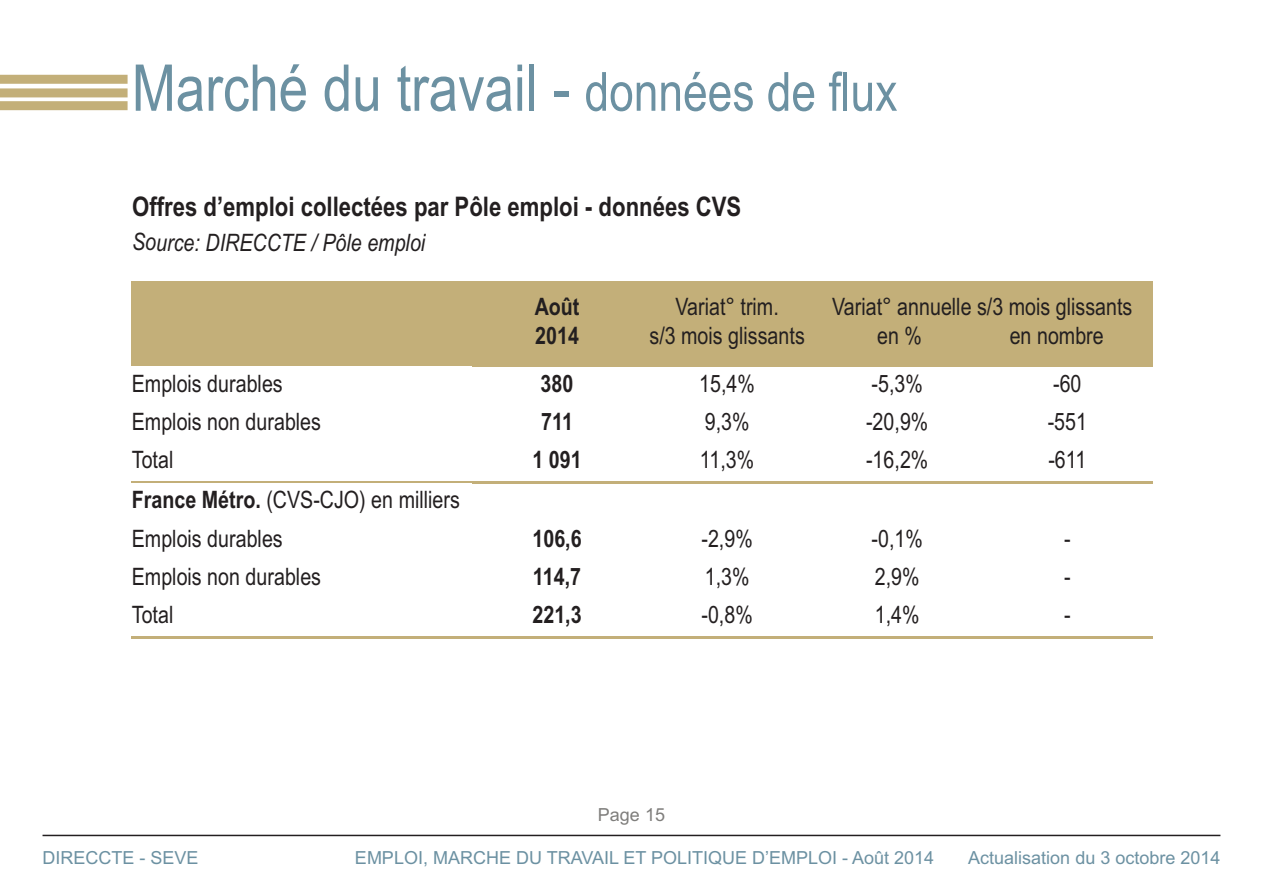
<style>
.page{position:relative;width:1263px;height:893px;background:#fff}
.page>*{position:absolute;margin:0;border:0;box-sizing:border-box;transform-origin:0 0}
.t1{font:64.5px "Arial Narrow";color:#6c91a2}
.t2{font:700 27px "Arial Narrow";color:#231f20}
.t3{font:24px/28.8px "Arial Narrow";color:#231f20}
.t4{font:700 24px/28.8px "Arial Narrow";color:#231f20}
.t5{font:italic 24px "Arial Narrow";color:#231f20}
.t6{font:18px "Arial";color:#6c91a2}
.t7{font:18px "Arial";color:#7f7e7c}
.s1{font-size:54px}
.s2{font-weight:700}
</style>
<div class="page">
<div style="left:0;top:75px;width:128px;height:9px;background:#c3af79"></div>
<div style="left:0;top:101px;width:128px;height:9px;background:#c3af79"></div>
<div style="left:0;top:88px;width:128px;height:9px;background:#c3af79"></div>
<div style="left:132px;top:281px;width:340px;height:85px;background:#c3af79"></div>
<div style="left:472px;top:281px;width:170px;height:85px;background:#c3af79"></div>
<div style="left:642px;top:281px;width:170px;height:85px;background:#c3af79"></div>
<div style="left:812px;top:281px;width:340px;height:85px;background:#c3af79"></div>
<hr style="left:132px;top:481px;width:340px;height:2px;background:#c3af79">
<hr style="left:472px;top:481px;width:170px;height:2px;background:#c3af79">
<hr style="left:642px;top:481px;width:170px;height:2px;background:#c3af79">
<hr style="left:812px;top:481px;width:170px;height:2px;background:#c3af79">
<hr style="left:982px;top:481px;width:170px;height:2px;background:#c3af79">
<hr style="left:132px;top:636px;width:340px;height:2px;background:#c3af79">
<hr style="left:472px;top:636px;width:170px;height:2px;background:#c3af79">
<hr style="left:642px;top:636px;width:170px;height:2px;background:#c3af79">
<hr style="left:812px;top:636px;width:170px;height:2px;background:#c3af79">
<hr style="left:982px;top:636px;width:170px;height:2px;background:#c3af79">
<hr style="left:43px;top:835px;width:1177px;height:1px;background:#231f20">
<h1 class="t1" style="left:132px;top:51px;width:767px">Marché du travail - <span class="s1">données de flux</span></h1>
<p class="t2" style="left:132px;top:191px;width:611px">Offres d’emploi collectées par Pôle emploi - données CVS</p>
<p class="t5" style="left:132px;top:228px;width:295px">Source: DIRECCTE / Pôle emploi</p>
<p class="t4" style="left:535px;top:293px;width:46px">Août<br>2014</p>
<p class="t3" style="left:649px;top:293px;width:157px;text-align:center">Variat° trim.<br>s/3 mois glissants</p>
<p class="t3" style="left:877px;top:293px;width:257px;text-indent:-45px">Variat° annuelle s/3 mois glissants en %</p>
<p class="t3" style="left:1010px;top:322px;width:96px">en nombre</p>
<p class="t3" style="left:132px;top:369px;width:152px">Emplois durables</p>
<p class="t4" style="left:541px;top:369px;width:34px">380</p>
<p class="t3" style="left:699px;top:369px;width:57px">15,4%</p>
<p class="t3" style="left:871px;top:369px;width:53px">-5,3%</p>
<p class="t3" style="left:1053px;top:369px;width:30px">-60</p>
<p class="t3" style="left:132px;top:407px;width:191px">Emplois non durables</p>
<p class="t4" style="left:541px;top:407px;width:33px">711</p>
<p class="t3" style="left:705px;top:407px;width:46px">9,3%</p>
<p class="t3" style="left:866px;top:407px;width:64px">-20,9%</p>
<p class="t3" style="left:1048px;top:407px;width:41px">-551</p>
<p class="t3" style="left:132px;top:445px;width:43px">Total</p>
<p class="t4" style="left:532px;top:445px;width:51px">1 091</p>
<p class="t3" style="left:700px;top:445px;width:56px">11,3%</p>
<p class="t3" style="left:866px;top:445px;width:64px">-16,2%</p>
<p class="t3" style="left:1048px;top:445px;width:39px">-611</p>
<p class="t3" style="left:132px;top:481px;width:330px;line-height:38.2px"><span class="s2">France Métro.</span> (CVS-CJO) en milliers<br>Emplois durables</p>
<p class="t4" style="left:532px;top:524px;width:51px">106,6</p>
<p class="t3" style="left:701px;top:524px;width:53px">-2,9%</p>
<p class="t3" style="left:871px;top:524px;width:53px">-0,1%</p>
<p class="t3" style="left:1064px;top:524px;width:8px">-</p>
<p class="t3" style="left:132px;top:562px;width:191px">Emplois non durables</p>
<p class="t4" style="left:533px;top:562px;width:50px">114,7</p>
<p class="t3" style="left:705px;top:562px;width:46px">1,3%</p>
<p class="t3" style="left:875px;top:562px;width:46px">2,9%</p>
<p class="t3" style="left:1064px;top:562px;width:8px">-</p>
<p class="t3" style="left:132px;top:601px;width:43px">Total</p>
<p class="t4" style="left:532px;top:601px;width:51px">221,3</p>
<p class="t3" style="left:701px;top:601px;width:53px">-0,8%</p>
<p class="t3" style="left:875px;top:601px;width:46px">1,4%</p>
<p class="t3" style="left:1064px;top:601px;width:8px">-</p>
<p class="t7" style="left:598px;top:804px;width:69px">Page 15</p>
<p class="t6" style="left:43px;top:847px;width:158px">DIRECCTE - SEVE</p>
<p class="t6" style="left:355px;top:847px;width:581px">EMPLOI, MARCHE DU TRAVAIL ET POLITIQUE D’EMPLOI - Août 2014</p>
<p class="t6" style="left:968px;top:847px;width:254px">Actualisation du 3 octobre 2014</p>
</div>
